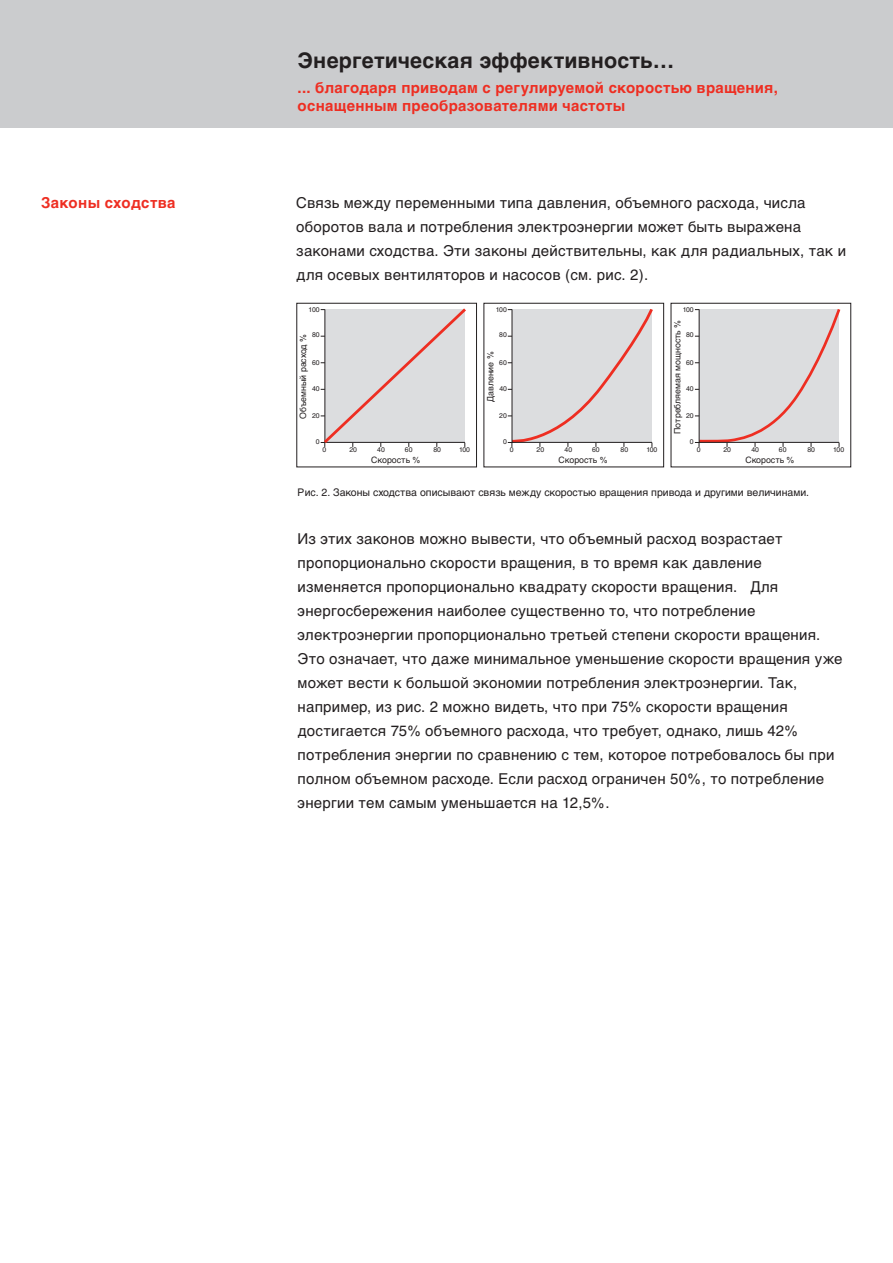
<style>
.page{position:relative;width:893px;height:1263px;background:#fff}
.page>*{position:absolute;margin:0;border:0;box-sizing:border-box;transform-origin:0 0}
.t1{font:700 21.45px "Helvetica Cyr";letter-spacing:.005em;color:#231f20}
.t2{font:15px/24px "Helvetica Cyr Upright";letter-spacing:.015em;color:#231f20}
.t3{font:700 15px/18px "Helvetica Cyr";letter-spacing:.015em;color:#ee2e22}
.t4{font:10.5px "Helvetica Cyr Upright";color:#231f20}
.t5{font:8.85px "Helvetica Cyr Upright";color:#231f20}
.t6{font:6.9px "Helvetica Cyr Upright";color:#231f20}
</style>
<div class="page">
<div style="left:0;top:0;width:893px;height:128px;background:#cbccce"></div>
<svg style="left:296px;top:303px;width:181px;height:164px"></svg>
<svg style="left:483px;top:303px;width:181px;height:164px"></svg>
<svg style="left:670px;top:303px;width:181px;height:164px"></svg>
<h1 class="t1" style="left:298px;top:48px;width:378px">Энергетическая эффективность…</h1>
<p class="t3" style="left:298px;top:78px;width:482px">... благодаря приводам с регулируемой скоростью вращения, оснащенным преобразователями частоты</p>
<p class="t3" style="left:41px;top:193px;width:136px">Законы сходства</p>
<p class="t2" style="left:296px;top:191px;width:551px">Связь между переменными типа давления, объемного расхода, числа оборотов вала и потребления электроэнергии может быть выражена законами сходства. Эти законы действительны, как для радиальных, так и для осевых вентиляторов и насосов (см. рис. 2).</p>
<p class="t6" style="left:309px;top:306px;width:13px">100</p>
<p class="t5" style="left:298px;top:419px;width:86px;rotate:-90deg">Объемный расход %</p>
<p class="t6" style="left:312px;top:331px;width:9px">80</p>
<p class="t6" style="left:496px;top:306px;width:13px">100</p>
<p class="t6" style="left:683px;top:306px;width:13px">100</p>
<p class="t5" style="left:672px;top:434px;width:116px;rotate:-90deg">Потребляемая мощность %</p>
<p class="t6" style="left:686px;top:331px;width:9px">80</p>
<p class="t6" style="left:499px;top:331px;width:9px">80</p>
<p class="t6" style="left:499px;top:359px;width:9px">60</p>
<p class="t5" style="left:485px;top:402px;width:52px;rotate:-90deg">Давление %</p>
<p class="t6" style="left:312px;top:359px;width:9px">60</p>
<p class="t6" style="left:312px;top:385px;width:9px">40</p>
<p class="t6" style="left:312px;top:411px;width:9px">20</p>
<p class="t6" style="left:316px;top:438px;width:5px">0</p>
<p class="t6" style="left:686px;top:359px;width:9px">60</p>
<p class="t6" style="left:686px;top:385px;width:9px">40</p>
<p class="t6" style="left:686px;top:411px;width:9px">20</p>
<p class="t6" style="left:690px;top:438px;width:5px">0</p>
<p class="t6" style="left:499px;top:385px;width:9px">40</p>
<p class="t6" style="left:499px;top:411px;width:9px">20</p>
<p class="t6" style="left:503px;top:438px;width:5px">0</p>
<p class="t6" style="left:323px;top:446px;width:5px">0</p>
<p class="t6" style="left:349px;top:446px;width:9px">20</p>
<p class="t6" style="left:377px;top:446px;width:9px">40</p>
<p class="t6" style="left:405px;top:446px;width:9px">60</p>
<p class="t6" style="left:433px;top:446px;width:9px">80</p>
<p class="t6" style="left:459px;top:446px;width:13px">100</p>
<p class="t5" style="left:371px;top:455px;width:51px">Скорость %</p>
<p class="t6" style="left:510px;top:446px;width:5px">0</p>
<p class="t6" style="left:537px;top:446px;width:9px">20</p>
<p class="t6" style="left:565px;top:446px;width:9px">40</p>
<p class="t6" style="left:592px;top:446px;width:9px">60</p>
<p class="t6" style="left:621px;top:446px;width:9px">80</p>
<p class="t6" style="left:646px;top:446px;width:13px">100</p>
<p class="t5" style="left:558px;top:455px;width:51px">Скорость %</p>
<p class="t6" style="left:697px;top:446px;width:5px">0</p>
<p class="t6" style="left:723px;top:446px;width:9px">20</p>
<p class="t6" style="left:751px;top:446px;width:9px">40</p>
<p class="t6" style="left:779px;top:446px;width:9px">60</p>
<p class="t6" style="left:807px;top:446px;width:9px">80</p>
<p class="t6" style="left:833px;top:446px;width:13px">100</p>
<p class="t5" style="left:745px;top:455px;width:51px">Скорость %</p>
<p class="t4" style="left:298px;top:486px;width:513px">Рис. 2. Законы сходства описывают связь между скоростью вращения привода и другими величинами.</p>
<p class="t2" style="left:298px;top:527px;width:546px">Из этих законов можно вывести, что объемный расход возрастает пропорционально скорости вращения, в то время как давление изменяется пропорционально квадрату скорости вращения. Для энергосбережения наиболее существенно то, что потребление электроэнергии пропорционально третьей степени скорости вращения.<br>Это означает, что даже минимальное уменьшение скорости вращения уже может вести к большой экономии потребления электроэнергии. Так, например, из рис. 2 можно видеть, что при 75% скорости вращения достигается 75% объемного расхода, что требует, однако, лишь 42% потребления энергии по сравнению с тем, которое потребовалось бы при полном объемном расходе. Если расход ограничен 50%, то потребление энергии тем самым уменьшается на 12,5%.</p>
</div>
